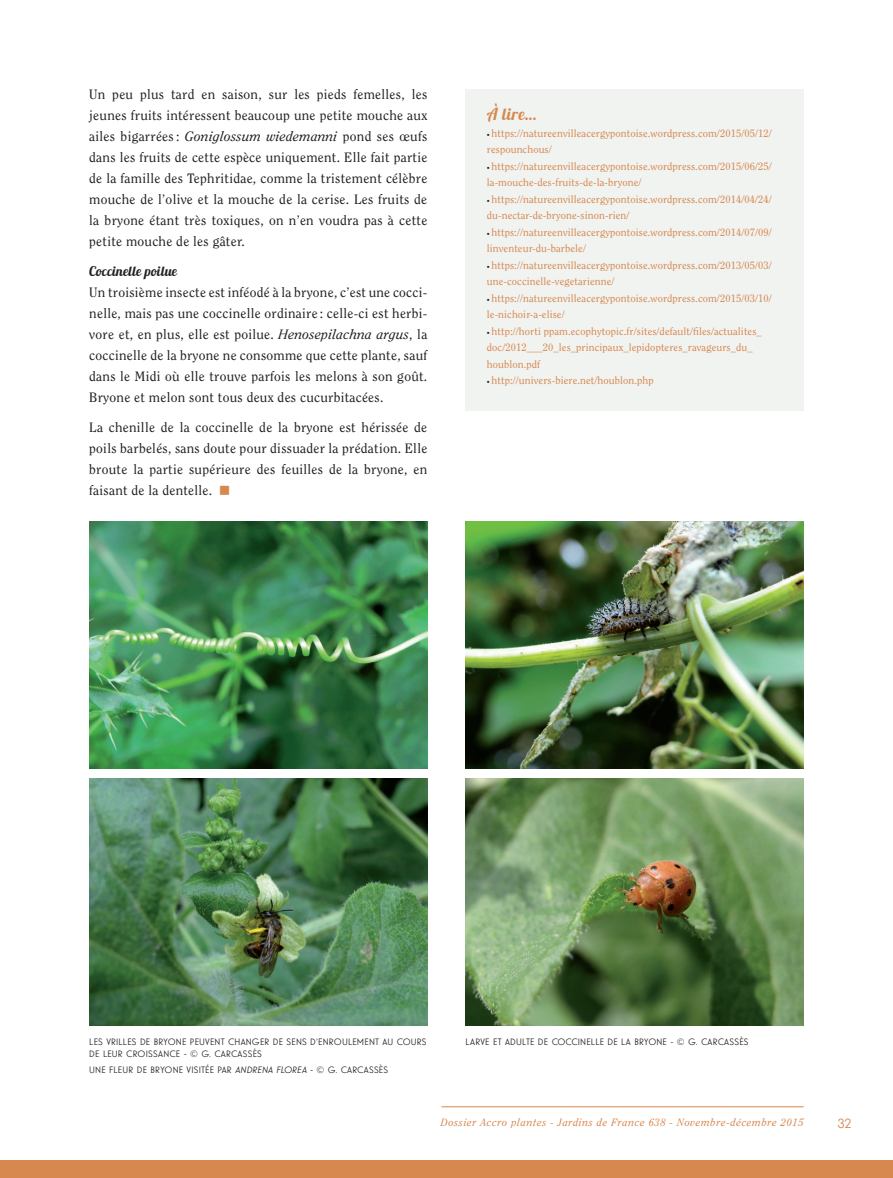
<style>
.page{position:relative;width:893px;height:1178px;background:#fff}
.page>*{position:absolute;margin:0;border:0;box-sizing:border-box;transform-origin:0 0}
.t1{font:16.5px "Lobster 1.3";color:#d6884f}
.t2{font:13.5px/21px "Clearface Std";letter-spacing:.02em;color:#231f20;text-align:justify}
.t3{font:13.5px "Lobster 1.3";letter-spacing:.02em;color:#231f20}
.t4{font:13.5px "Guildford Pro";color:#d6884f}
.t5{font:10.5px/16.5px "Clearface Std";letter-spacing:.01em;color:#d6884f}
.t6{font:italic 10.5px "Clearface Std";letter-spacing:.06em;color:#d6884f}
.t7{font:9px/12px "Guildford Pro";letter-spacing:.02em;color:#231f20}
.s1{font-style:italic}
.s2{font-style:italic;font-size:6px;color:#231f20}
</style>
<div class="page">
<div style="left:0;top:1160px;width:893px;height:18px;background:#d6884f"></div>
<hr style="left:441px;top:1106px;width:363px;height:1px;background:#d6884f">
<div style="left:466px;top:89px;width:338px;height:322px;background:#f1f3f1"></div>
<img style="left:89px;top:522px;width:338px;height:246px">
<img style="left:89px;top:779px;width:338px;height:246px">
<img style="left:466px;top:779px;width:338px;height:246px">
<img style="left:465px;top:522px;width:339px;height:246px">
<p class="t2" style="left:89px;top:84px;width:340px">Un peu plus tard en saison, sur les pieds femelles, les jeunes fruits intéressent beaucoup une petite mouche aux ailes bigarrées: <span class="s1">Goniglossum wiedemanni</span> pond ses œufs dans les fruits de cette espèce uniquement. Elle fait partie de la famille des Tephritidae, comme la tristement célèbre mouche de l’olive et la mouche de la cerise. Les fruits de la bryone étant très toxiques, on n’en voudra pas à cette petite mouche de les gâter.</p>
<p class="t3" style="left:89px;top:262px;width:89px">Coccinelle poilue</p>
<p class="t2" style="left:89px;top:282px;width:340px">Un troisième insecte est inféodé à la bryone, c’est une cocci&shy;nelle, mais pas une coccinelle ordinaire : celle-ci est herbi&shy;vore et, en plus, elle est poilue. <span class="s1">Henosepilachna argus</span>, la coccinelle de la bryone ne consomme que cette plante, sauf dans le Midi où elle trouve parfois les melons à son goût.<br>Bryone et melon sont tous deux des cucurbitacées.</p>
<p class="t2" style="left:89px;top:416px;width:340px">La chenille de la coccinelle de la bryone est hérissée de poils barbelés, sans doute pour dissuader la prédation. Elle broute la partie supérieure des feuilles de la bryone, en faisant de la dentelle.</p>
<p class="t1" style="left:487px;top:104px;width:51px">À lire…</p>
<p class="t5" style="left:487px;top:125px;width:286px"><span class="s2">•</span> https://natureenvilleacergypontoise.wordpress.com/2015/05/12/ respounchous/</p>
<p class="t5" style="left:487px;top:158px;width:286px"><span class="s2">•</span> https://natureenvilleacergypontoise.wordpress.com/2015/06/25/ la-mouche-des-fruits-de-la-bryone/</p>
<p class="t5" style="left:487px;top:191px;width:286px"><span class="s2">•</span> https://natureenvilleacergypontoise.wordpress.com/2014/04/24/ du-nectar-de-bryone-sinon-rien/</p>
<p class="t5" style="left:487px;top:224px;width:286px"><span class="s2">•</span> https://natureenvilleacergypontoise.wordpress.com/2014/07/09/ linventeur-du-barbele/</p>
<p class="t5" style="left:487px;top:257px;width:286px"><span class="s2">•</span> https://natureenvilleacergypontoise.wordpress.com/2013/05/03/ une-coccinelle-vegetarienne/</p>
<p class="t5" style="left:487px;top:290px;width:286px"><span class="s2">•</span> https://natureenvilleacergypontoise.wordpress.com/2015/03/10/ le-nichoir-a-elise/</p>
<p class="t5" style="left:487px;top:323px;width:276px"><span class="s2">•</span> http://horti ppam.ecophytopic.fr/sites/default/files/actualites_ doc/2012___20_les_principaux_lepidopteres_ravageurs_du_ houblon.pdf</p>
<p class="t5" style="left:487px;top:373px;width:168px"><span class="s2">•</span> http://univers-biere.net/houblon.php</p>
<p class="t7" style="left:89px;top:1036px;width:339px">LES VRILLES DE BRYONE PEUVENT CHANGER DE SENS D’ENROULEMENT AU COURS<br>DE LEUR CROISSANCE - © G. CARCASSÈS</p>
<p class="t7" style="left:89px;top:1064px;width:300px">U NE FLEUR DE BRYONE VISITÉE PAR <span class="s1">ANDRENA FLOREA</span> - © G. CARCASSÈS</p>
<p class="t7" style="left:466px;top:1036px;width:284px">LARVE ET ADULTE DE COCCINELLE DE LA BRYONE - © G. CARCASSÈS</p>
<p class="t6" style="left:441px;top:1116px;width:364px">Dossier Accro plantes - Jardins de France 638 - Novembre-décembre 2015</p>
<p class="t4" style="left:838px;top:1114px;width:15px">32</p>
</div>
